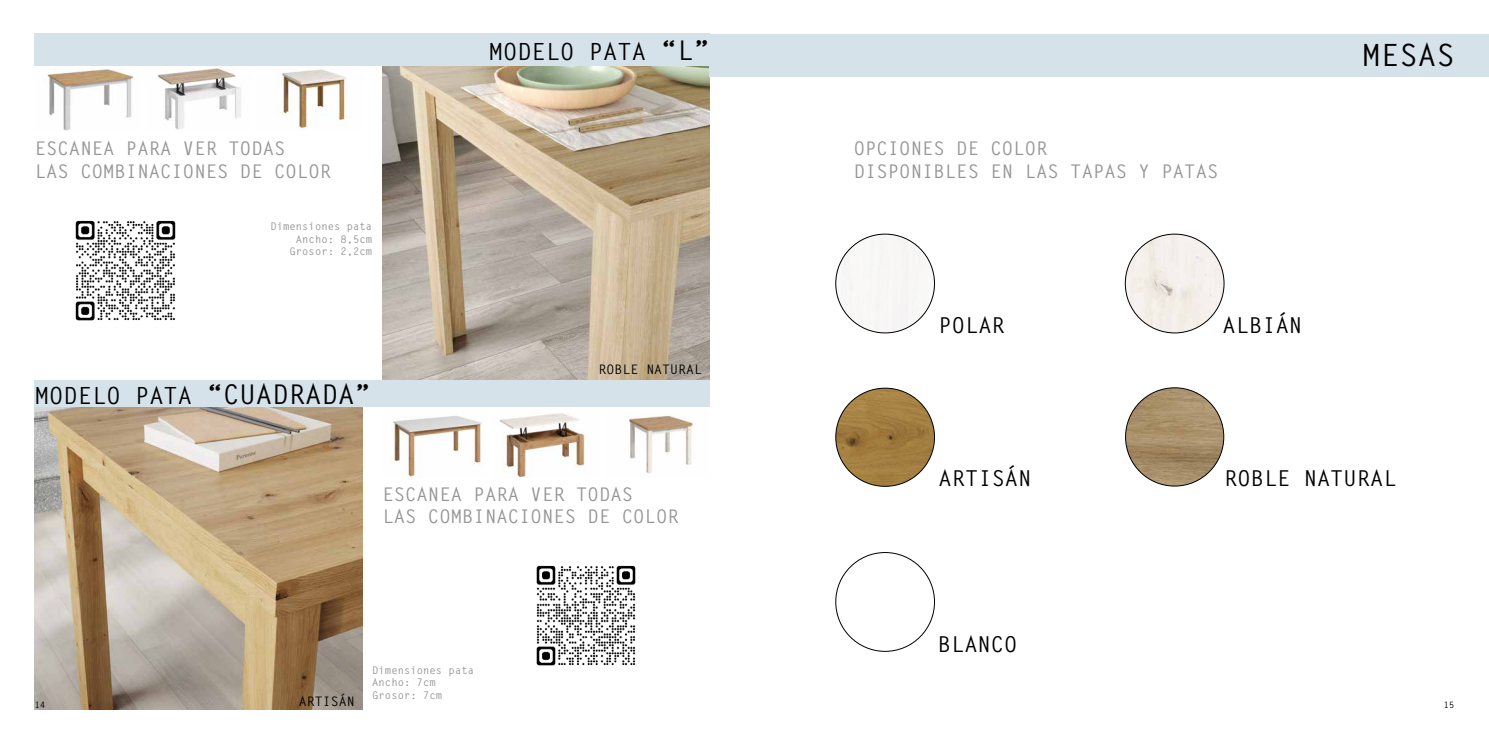
<style>
.page{position:relative;width:1489px;height:745px;background:#fff}
.page>*{position:absolute;margin:0;border:0;box-sizing:border-box;transform-origin:0 0}
.t1{font:700 30.62px "Letter Gothic Std";letter-spacing:.005em;color:#000}
.t2{font:700 23.62px "Letter Gothic Std";letter-spacing:.005em;color:#000}
.t3{font:700 21.88px "Letter Gothic Std";letter-spacing:.005em;color:#000}
.t4{font:700 18.81px/22.6px "Letter Gothic Std";letter-spacing:.005em;color:#979696}
.t5{font:700 13.12px "Letter Gothic Std";letter-spacing:.005em;color:#000}
.t6{font:700 10.5px/12.6px "Letter Gothic Std";letter-spacing:.005em;color:#979696;text-align:right}
.t7{font:700 8.75px "Letter Gothic Std";color:#000}
.s1{font-size:27.12px}
</style>
<div class="page">
<img style="left:35px;top:407px;width:327px;height:302px">
<img style="left:47px;top:69px;width:87px;height:61px">
<img style="left:157px;top:67px;width:84px;height:63px">
<img style="left:276px;top:69px;width:71px;height:60px">
<img style="left:499px;top:413px;width:86px;height:64px">
<img style="left:391px;top:416px;width:91px;height:61px">
<img style="left:628px;top:416px;width:66px;height:57px">
<img style="left:382px;top:66px;width:327px;height:314px">
<div style="left:35px;top:33px;width:674px;height:33px;background:#d6e2ea"></div>
<div style="left:35px;top:380px;width:674px;height:27px;background:#d6e2ea"></div>
<img style="left:75px;top:220px;width:101px;height:101px">
<img style="left:536px;top:565px;width:100px;height:101px">
<div style="left:709px;top:35px;width:779px;height:42px;background:#d6e2ea"></div>
<img style="left:1125px;top:234px;width:98px;height:99px;border-radius:49px">
<div style="left:835px;top:234px;width:99px;height:99px;background:#f8f7f6;border-radius:49px"></div>
<img style="left:1125px;top:387px;width:98px;height:98px;border-radius:49px">
<img style="left:835px;top:389px;width:99px;height:97px">
<p class="t4" style="left:35px;top:138px;width:298px">ESCANEA PARA VER TODAS<br>LAS COMBINACIONES DE COLOR</p>
<p class="t6" style="left:270px;top:220px;width:103px">Dimensiones pata<br>Ancho: 8,5cm<br>Grosor: 2,2cm</p>
<p class="t2" style="left:488px;top:37px;width:222px">MODELO PATA <span class="s1">“L”</span></p>
<p class="t2" style="left:35px;top:380px;width:338px">MODELO PATA <span class="s1">“CUADRADA”</span></p>
<p class="t5" style="left:598px;top:361px;width:105px">ROBLE NATURAL</p>
<p class="t4" style="left:382px;top:483px;width:298px">ESCANEA PARA VER TODAS<br>LAS COMBINACIONES DE COLOR</p>
<p class="t4" style="left:853px;top:138px;width:366px">OPCIONES DE COLOR<br>DISPONIBLES EN LAS TAPAS Y PATAS</p>
<p class="t3" style="left:938px;top:311px;width:68px">POLAR</p>
<p class="t3" style="left:1222px;top:311px;width:81px">ALBIÁN</p>
<h1 class="t1" style="left:1361px;top:36px;width:94px">MESAS</h1>
<p class="t3" style="left:938px;top:464px;width:94px">ARTISÁN</p>
<p class="t3" style="left:1224px;top:464px;width:174px">ROBLE NATURAL</p>
<p class="t3" style="left:937px;top:630px;width:81px">BLANCO</p>
<p class="t7" style="left:35px;top:699px;width:12px">14</p>
<p class="t6" style="left:372px;top:663px;width:103px;text-align:left">Dimensiones pata<br>Ancho: 7cm<br>Grosor: 7cm</p>
<p class="t5" style="left:299px;top:692px;width:57px">ARTISÁN</p>
<p class="t7" style="left:1443px;top:699px;width:12px">15</p>
</div>
